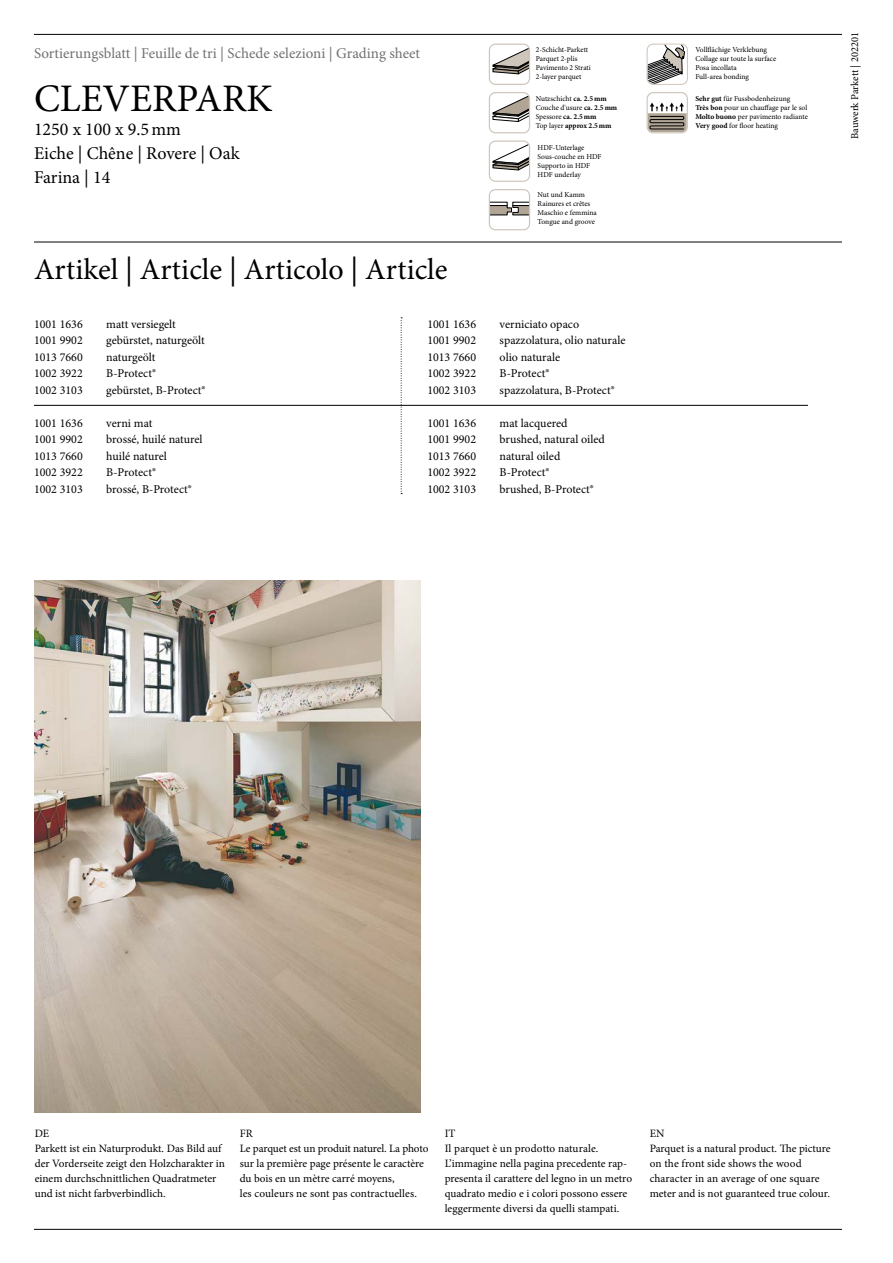
<style>
.page{position:relative;width:893px;height:1263px;background:#fff}
.page>*{position:absolute;margin:0;border:0;box-sizing:border-box;transform-origin:0 0}
.t1{font:39px "Minion Pro";color:#000}
.t2{font:30px "Minion Pro";color:#000}
.t3{font:18px/24px "Minion Pro";color:#000}
.t4{font:15px "Minion Pro";color:#707172}
.t5{font:12px "Minion Pro";color:#000}
.t6{font:11.25px/15px "Minion Pro";color:#000}
.t7{font:10.5px "Minion Pro";color:#000}
.t8{font:7.5px/9px "Minion Pro";letter-spacing:-.005em;color:#000}
.s1{font-weight:700}
</style>
<div class="page">
<hr style="left:34px;top:1229px;width:808px;height:1px;background:#000">
<hr style="left:34px;top:34px;width:808px;height:1px;background:#000">
<hr style="left:34px;top:242px;width:808px;height:1px;background:#000">
<img style="left:34px;top:580px;width:387px;height:532px">
<svg style="left:489px;top:44px;width:41px;height:41px"></svg>
<div style="left:490px;top:45px;width:39px;height:39px;background:#fff;border-radius:5px"></div>
<svg style="left:493px;top:48px;width:36px;height:26px"></svg>
<svg style="left:489px;top:92px;width:41px;height:41px"></svg>
<div style="left:490px;top:93px;width:39px;height:39px;background:#fff;border-radius:5px"></div>
<svg style="left:493px;top:95px;width:36px;height:27px"></svg>
<svg style="left:647px;top:44px;width:41px;height:41px"></svg>
<svg style="left:648px;top:45px;width:39px;height:39px"></svg>
<div style="left:647px;top:92px;width:41px;height:41px;background:#d3cbc2;border-radius:7px"></div>
<svg style="left:648px;top:93px;width:39px;height:39px;background:#b6b2ac"></svg>
<svg style="left:489px;top:189px;width:41px;height:41px"></svg>
<div style="left:490px;top:190px;width:39px;height:39px;background:#fff;border-radius:5px"></div>
<svg style="left:490px;top:202px;width:39px;height:13px"></svg>
<div style="left:489px;top:141px;width:41px;height:41px;background:#f9f8f7"></div>
<svg style="left:489px;top:141px;width:41px;height:41px"></svg>
<div style="left:490px;top:142px;width:39px;height:39px;background:#fff;border-radius:5px"></div>
<svg style="left:493px;top:144px;width:36px;height:26px"></svg>
<hr style="left:34px;top:405px;width:774px;height:1px;background:#000">
<svg style="left:401px;top:317px;width:1px;height:177px"></svg>
<h3 class="t4" style="left:34px;top:43px;width:388px">Sortierungsblatt | Feuille de tri | Schede selezioni | Grading sheet</h3>
<h1 class="t1" style="left:34px;top:72px;width:240px">CLEVERPARK</h1>
<h3 class="t3" style="left:34px;top:117px;width:207px">1250 x 100 x 9.5mm<br>Eiche | Chêne | Rovere | Oak<br>Farina | 14</h3>
<h2 class="t2" style="left:34px;top:249px;width:415px">Artikel | Article | Articolo | Article</h2>
<p class="t8" style="left:536px;top:46px;width:57px">2-Schicht-Parkett<br>Parquet 2-plis<br>Pavimento 2 Strati<br>2-layer parquet</p>
<p class="t8" style="left:536px;top:94px;width:83px">Nutzschicht <span class="s1">ca. 2.5mm<br></span>Couche d'usure <span class="s1">ca. 2.5mm<br></span>Spessore <span class="s1">ca. 2.5mm<br></span>Top layer <span class="s1">approx 2.5mm</span></p>
<p class="t8" style="left:538px;top:143px;width:65px">HDF-Unterlage<br>Sous-couche en HDF<br>Supporto in HDF<br>HDF underlay</p>
<p class="t8" style="left:538px;top:191px;width:61px">Nut und Kamm<br>Rainures et crêtes<br>Maschio e femmina<br>Tongue and groove</p>
<p class="t5" style="left:34px;top:316px;width:50px">1001 1636</p>
<p class="t5" style="left:106px;top:316px;width:71px">matt versiegelt</p>
<p class="t5" style="left:34px;top:332px;width:50px">1001 9902</p>
<p class="t5" style="left:106px;top:332px;width:100px">gebürstet, naturgeölt</p>
<p class="t5" style="left:34px;top:349px;width:50px">1013 7660</p>
<p class="t5" style="left:106px;top:349px;width:51px">naturgeölt</p>
<p class="t5" style="left:34px;top:365px;width:50px">1002 3922</p>
<p class="t5" style="left:106px;top:365px;width:51px">B-Protect®</p>
<p class="t5" style="left:34px;top:382px;width:50px">1002 3103</p>
<p class="t5" style="left:106px;top:382px;width:101px">gebürstet, B-Protect®</p>
<p class="t5" style="left:34px;top:415px;width:50px">1001 1636</p>
<p class="t5" style="left:106px;top:415px;width:48px">verni mat</p>
<p class="t5" style="left:34px;top:431px;width:50px">1001 9902</p>
<p class="t5" style="left:106px;top:431px;width:98px">brossé, huilé naturel</p>
<p class="t5" style="left:34px;top:448px;width:50px">1013 7660</p>
<p class="t5" style="left:106px;top:448px;width:62px">huilé naturel</p>
<p class="t5" style="left:34px;top:464px;width:50px">1002 3922</p>
<p class="t5" style="left:106px;top:464px;width:51px">B-Protect®</p>
<p class="t5" style="left:34px;top:481px;width:50px">1002 3103</p>
<p class="t5" style="left:106px;top:481px;width:87px">brossé, B-Protect®</p>
<p class="t5" style="left:427px;top:316px;width:50px">1001 1636</p>
<p class="t5" style="left:500px;top:316px;width:81px">verniciato opaco</p>
<p class="t5" style="left:427px;top:332px;width:50px">1001 9902</p>
<p class="t5" style="left:500px;top:332px;width:127px">spazzolatura, olio naturale</p>
<p class="t5" style="left:427px;top:349px;width:50px">1013 7660</p>
<p class="t5" style="left:500px;top:349px;width:62px">olio naturale</p>
<p class="t5" style="left:427px;top:365px;width:50px">1002 3922</p>
<p class="t5" style="left:500px;top:365px;width:51px">B-Protect®</p>
<p class="t5" style="left:427px;top:382px;width:50px">1002 3103</p>
<p class="t5" style="left:500px;top:382px;width:116px">spazzolatura, B-Protect®</p>
<p class="t5" style="left:427px;top:415px;width:50px">1001 1636</p>
<p class="t5" style="left:500px;top:415px;width:69px">mat lacquered</p>
<p class="t5" style="left:427px;top:431px;width:50px">1001 9902</p>
<p class="t5" style="left:500px;top:431px;width:107px">brushed, natural oiled</p>
<p class="t5" style="left:427px;top:448px;width:50px">1013 7660</p>
<p class="t5" style="left:500px;top:448px;width:62px">natural oiled</p>
<p class="t5" style="left:427px;top:464px;width:50px">1002 3922</p>
<p class="t5" style="left:500px;top:464px;width:51px">B-Protect®</p>
<p class="t5" style="left:427px;top:481px;width:50px">1002 3103</p>
<p class="t5" style="left:500px;top:481px;width:96px">brushed, B-Protect®</p>
<p class="t8" style="left:695px;top:46px;width:82px">Vollflächige Verklebung<br>Collage sur toute la surface<br>Posa incollata<br>Full-area bonding</p>
<p class="t8" style="left:695px;top:94px;width:114px"><span class="s1">Sehr gut</span> für Fussbodenheizung<br><span class="s1">Très bon</span> pour un chauffage par le sol<br><span class="s1">Molto buono</span> per pavimento radiante<br><span class="s1">Very good</span> for floor heating</p>
<p class="t7" style="left:848px;top:139px;width:108px;rotate:-90deg">Bauwerk Parkett | 202201</p>
<p class="t6" style="left:35px;top:1126px;width:192px">DE<br>Parkett ist ein Naturprodukt. Das Bild auf der Vorderseite zeigt den Holzcharakter in einem durchschnittlichen Quadratmeter und ist nicht farbverbindlich.</p>
<p class="t6" style="left:240px;top:1126px;width:190px">FR<br>Le parquet est un produit naturel. La photo sur la première page présente le caractère du bois en un mètre carré moyens,<br>les couleurs ne sont pas contractuelles.</p>
<p class="t6" style="left:445px;top:1126px;width:189px">IT<br>Il parquet è un prodotto naturale.<br>L’immagine nella pagina precedente rap&shy;presenta il carattere del legno in un metro quadrato medio e i colori possono essere leggermente diversi da quelli stampati.</p>
<p class="t6" style="left:650px;top:1126px;width:183px">EN<br>Parquet is a natural product. The picture on the front side shows the wood character in an average of one square meter and is not guaranteed true colour.</p>
</div>
